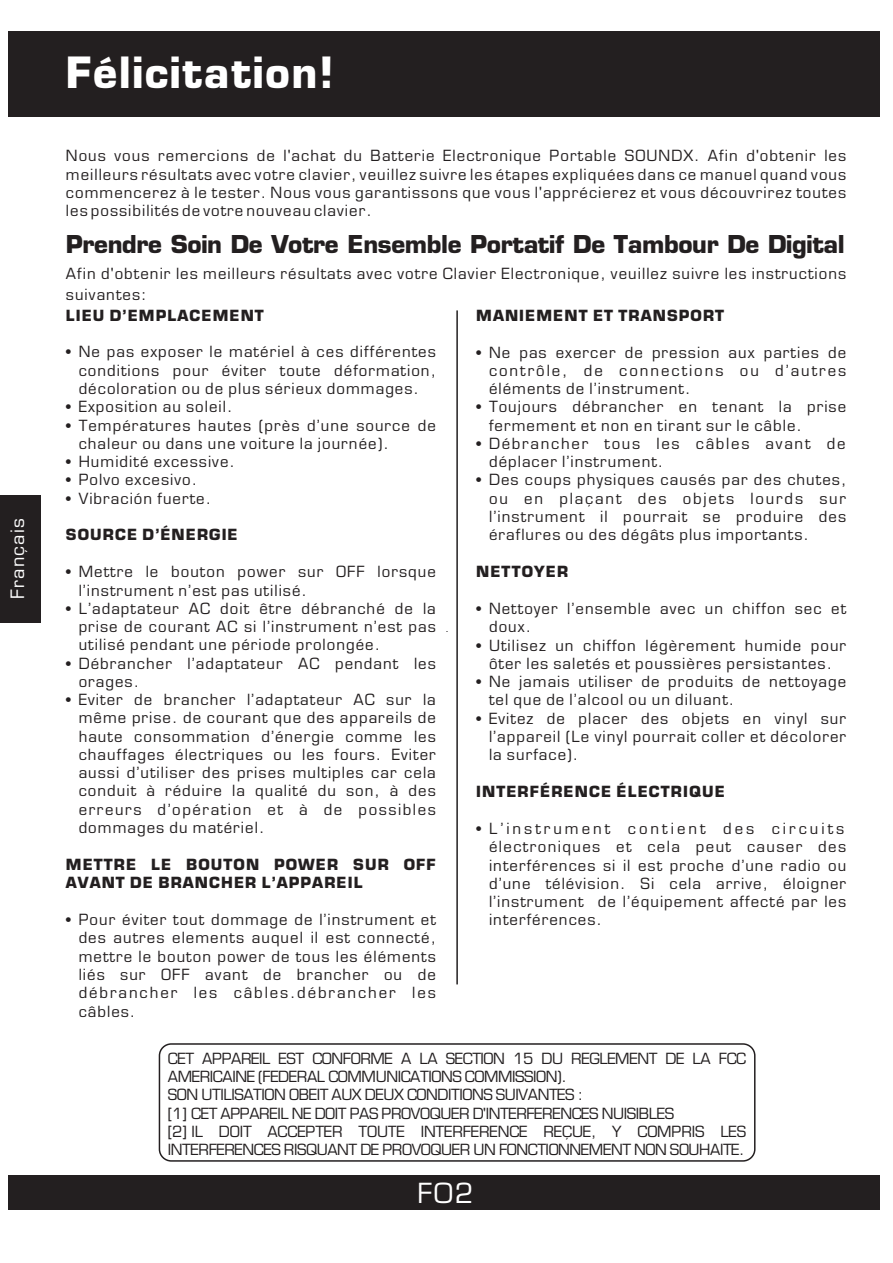
<style>
.page{position:relative;width:893px;height:1263px;background:#fff}
.page>*{position:absolute;margin:0;border:0;box-sizing:border-box;transform-origin:0 0}
.t1{font:700 42px "Eurostile";letter-spacing:.035em;color:#fff}
.t2{font:27px "Eurostile";color:#fff}
.t3{font:700 24px "Eurostile";letter-spacing:-.015em;color:#231f20}
.t4{font:18px "Eurostile";letter-spacing:.07em;color:#fff}
.t5{font:15px/18.3px "Eurostile";letter-spacing:.07em;color:#231f20}
.t6{font:15px/18.3px "Eurostile";letter-spacing:-.03em;color:#231f20}
.t7{font:700 15px/18.6px "Eurostile";letter-spacing:.07em;color:#231f20}
.t8{font:15px/18.3px "Helvetica";color:#231f20}
</style>
<div class="page">
<div style="left:9px;top:32px;width:871px;height:85px;background:#231f20"></div>
<div style="left:9px;top:1176px;width:871px;height:34px;background:#231f20"></div>
<hr style="left:456px;top:310px;width:2px;height:674px;background:#231f20">
<div style="left:159px;top:1043px;width:596px;height:119px;border:2px solid #231f20;border-radius:12px"></div>
<div style="left:0;top:495px;width:40px;height:128px;background:#231f20"></div>
<p class="t4" style="left:11px;top:599px;width:82px;rotate:-90deg">Français</p>
<h1 class="t1" style="left:66px;top:57px;width:269px">Félicitation!</h1>
<p class="t5" style="left:66px;top:148px;width:782px;text-align:justify">Nous vous remercions de l'achat du Batterie Electronique Portable SOUNDX. Afin d'obtenir les meilleurs résultats avec votre clavier, veuillez suivre les étapes expliquées dans ce manuel quand vous commencerez à le tester. Nous vous garantissons que vous l'apprécierez et vous découvrirez toutes les possibilités de votre nouveau clavier.</p>
<h3 class="t3" style="left:66px;top:235px;width:780px">Prendre Soin De Votre Ensemble Portatif De Tambour De Digital</h3>
<p class="t5" style="left:66px;top:265px;width:782px;line-height:21px">Afin d'obtenir les meilleurs résultats avec votre Clavier Electronique, veuillez suivre les instructions suivantes:</p>
<p class="t7" style="left:66px;top:308px;width:199px">LIEU D’EMPLACEMENT</p>
<p class="t5" style="left:79px;top:344px;width:359px">Ne pas exposer le matériel à ces différentes conditions pour éviter toute déformation, décoloration ou de plus sérieux dommages.<br>Exposition au soleil.<br>Températures hautes (près d’une source de chaleur ou dans une voiture la journée).<br>Humidité excessive.</p>
<p class="t8" style="left:66px;top:344px;width:7px">•</p>
<p class="t8" style="left:66px;top:399px;width:7px">• •</p>
<p class="t8" style="left:66px;top:454px;width:7px">•</p>
<p class="t8" style="left:66px;top:472px;width:7px">• •</p>
<p class="t5" style="left:79px;top:472px;width:134px">Polvo excesivo.<br>Vibración fuerte.</p>
<p class="t7" style="left:66px;top:527px;width:173px">SOURCE D’ÉNERGIE</p>
<p class="t8" style="left:66px;top:564px;width:7px">•</p>
<p class="t8" style="left:66px;top:601px;width:7px">•</p>
<p class="t8" style="left:66px;top:656px;width:7px">•</p>
<p class="t8" style="left:66px;top:692px;width:7px">•</p>
<p class="t5" style="left:79px;top:564px;width:359px">Mettre le bouton power sur OFF lorsque l’instrument n’est pas utilisé.<br>L’adaptateur AC doit être débranché de la prise de courant AC si l’instrument n’est pas utilisé pendant une période prolongée.<br>Débrancher l’adaptateur AC pendant les orages.<br>Eviter de brancher l’adaptateur AC sur la même prise. de courant que des appareils de haute consommation d’énergie comme les chauffages électriques ou les fours. Eviter aussi d’utiliser des prises multiples car cela conduit à réduire la qualité du son, à des erreurs d’opération et à de possibles dommages du matériel.</p>
<p class="t7" style="left:66px;top:857px;width:371px">METTRE LE BOUTON POWER SUR OFF<br>AVANT DE BRANCHER L’APPAREIL</p>
<p class="t8" style="left:66px;top:912px;width:7px">•</p>
<p class="t5" style="left:79px;top:912px;width:359px;text-align:justify">Pour éviter tout dommage de l’instrument et des autres elements auquel il est connecté, mettre le bouton power de tous les éléments liés sur OFF avant de brancher ou de débrancher les câbles.débrancher les câbles.</p>
<p class="t7" style="left:476px;top:308px;width:249px">MANIEMENT ET TRANSPORT</p>
<p class="t5" style="left:489px;top:344px;width:359px">Ne pas exercer de pression aux parties de contrôle, de connections ou d’autres éléments de l’instrument.<br>Toujours débrancher en tenant la prise fermement et non en tirant sur le câble.<br>Débrancher tous les câbles avant de déplacer l’instrument.<br>Des coups physiques causés par des chutes, ou en plaçant des objets lourds sur l’instrument il pourrait se produire des éraflures ou des dégâts plus importants.</p>
<p class="t8" style="left:476px;top:344px;width:7px">•</p>
<p class="t8" style="left:476px;top:399px;width:7px">•</p>
<p class="t8" style="left:476px;top:436px;width:7px">•</p>
<p class="t8" style="left:476px;top:472px;width:7px">•</p>
<p class="t7" style="left:476px;top:564px;width:93px">NETTOYER</p>
<p class="t5" style="left:489px;top:601px;width:359px">Nettoyer l’ensemble avec un chiffon sec et doux.<br>Utilisez un chiffon légèrement humide pour ôter les saletés et poussières persistantes.<br>Ne jamais utiliser de produits de nettoyage tel que de l’alcool ou un diluant.<br>Evitez de placer des objets en vinyl sur l’appareil (Le vinyl pourrait coller et décolorer la surface).</p>
<p class="t8" style="left:476px;top:601px;width:7px">•</p>
<p class="t8" style="left:476px;top:638px;width:7px">•</p>
<p class="t8" style="left:476px;top:674px;width:7px">•</p>
<p class="t8" style="left:476px;top:711px;width:7px">•</p>
<p class="t7" style="left:476px;top:784px;width:250px">INTERFÉRENCE ÉLECTRIQUE</p>
<p class="t8" style="left:476px;top:821px;width:7px">•</p>
<p class="t5" style="left:489px;top:821px;width:359px">L’instrument contient des circuits électroniques et cela peut causer des interférences si il est proche d’une radio ou d’une télévision. Si cela arrive, éloigner l’instrument de l’équipement affecté par les interférences.</p>
<p class="t6" style="left:168px;top:1051px;width:580px">CET APPAREIL EST CONFORME A LA SECTION 15 DU REGLEMENT DE LA FCC AMERICAINE (FEDERAL COMMUNICATIONS COMMISSION).<br>SON UTILISATION OBEIT AUX DEUX CONDITIONS SUIVANTES :<br>[1] CET APPAREIL NE DOIT PAS PROVOQUER D'INTERFERENCES NUISIBLES<br>[2] IL DOIT ACCEPTER TOUTE INTERFERENCE REÇUE, Y COMPRIS LES INTERFERENCES RISQUANT DE PROVOQUER UN FONCTIONNEMENT NON SOUHAITE.</p>
<h2 class="t2" style="left:417px;top:1183px;width:57px">F02</h2>
</div>
